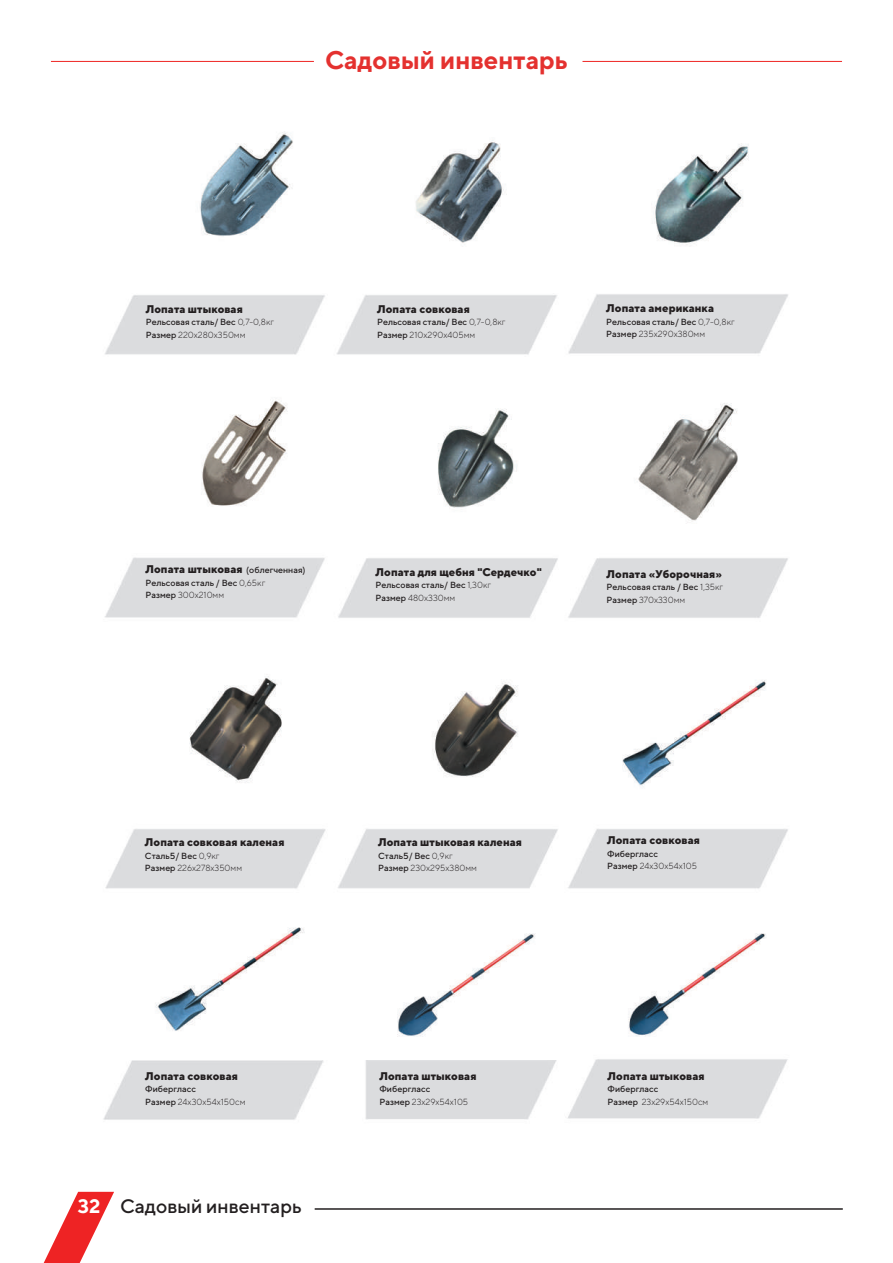
<style>
.page{position:relative;width:893px;height:1263px;background:#fff}
.page>*{position:absolute;margin:0;border:0;box-sizing:border-box;transform-origin:0 0}
.t1{font:700 25.5px "TT Norms";color:#e4312f}
.t2{font:500 19.5px "TT Norms";color:#231f20}
.t3{font:800 11.1px "TT Norms";color:#231f20}
.t4{font:500 8.85px/12.3px "TT Norms";color:#231f20}
.t5{font:300 8.85px/12.3px "TT Norms";color:#231f20}
.s1{font-weight:300}
.s2{font-weight:500;font-size:8.85px}
.s3{font-weight:500}
.s4{font-weight:700;color:#fff}
</style>
<div class="page">
<hr style="left:315px;top:1208px;width:528px;height:2px;background:#231f20">
<svg style="left:43px;top:1192px;width:71px;height:71px"></svg>
<img style="left:51px;top:60px;width:791px;height:1060px">
<hr style="left:51px;top:61px;width:263px;height:1px;background:#ee2523">
<hr style="left:582px;top:61px;width:260px;height:1px;background:#ee2523">
<h1 class="t1" style="left:325px;top:44px;width:244px">Садовый инвентарь</h1>
<p class="t3" style="left:146px;top:302px;width:99px">Лопата штыковая</p>
<p class="t4" style="left:146px;top:316px;width:130px">Рельсовая сталь/ Вес <span class="s1">0,7-0,8кг<br></span>Размер <span class="s1">220х280х350мм</span></p>
<p class="t3" style="left:377px;top:302px;width:94px">Лопата совковая</p>
<p class="t4" style="left:377px;top:316px;width:130px">Рельсовая сталь/ Вес <span class="s1">0,7-0,8кг<br></span>Размер <span class="s1">210х290х405мм</span></p>
<p class="t3" style="left:606px;top:301px;width:109px">Лопата американка</p>
<p class="t4" style="left:606px;top:315px;width:130px">Рельсовая сталь/ Вес <span class="s1">0,7-0,8кг<br></span>Размер <span class="s1">235х290х380мм</span></p>
<p class="t3" style="left:146px;top:562px;width:162px">Лопата штыковая <span class="s2">(облегченная)</span></p>
<p class="t4" style="left:146px;top:576px;width:121px">Рельсовая сталь / Вес <span class="s1">0,65кг<br></span>Размер <span class="s1">300х210мм</span></p>
<p class="t3" style="left:376px;top:565px;width:168px">Лопата для щебня "Cердечко"</p>
<p class="t4" style="left:376px;top:579px;width:117px">Рельсовая сталь/ Вес <span class="s1">1,30кг<br></span>Размер <span class="s1">480х330мм</span></p>
<p class="t3" style="left:607px;top:567px;width:117px">Лопата «Уборочная»</p>
<p class="t4" style="left:607px;top:581px;width:118px">Рельсовая сталь / Вес <span class="s1">1,35кг<br></span>Размер <span class="s1">370х330мм</span></p>
<p class="t3" style="left:145px;top:835px;width:141px">Лопата совковая каленая</p>
<p class="t5" style="left:145px;top:849px;width:99px"><span class="s3">Сталь5/ Вес</span> 0,9кг<br><span class="s3">Размер</span> 226х278х350мм</p>
<p class="t3" style="left:378px;top:835px;width:146px">Лопата штыковая каленая</p>
<p class="t5" style="left:378px;top:849px;width:101px"><span class="s3">Сталь5/ Вес</span> 0,9кг<br><span class="s3">Размер</span> 230х295х380мм</p>
<p class="t3" style="left:145px;top:1069px;width:94px">Лопата совковая</p>
<p class="t4" style="left:145px;top:1083px;width:102px">Фибергласс<br>Размер <span class="s1">24х30х54х150см</span></p>
<h2 class="t2" style="left:78px;top:1194px;width:226px"><span class="s4">32</span> Садовый инвентарь</h2>
<p class="t3" style="left:379px;top:1069px;width:99px">Лопата штыковая</p>
<p class="t4" style="left:379px;top:1083px;width:90px">Фибергласс<br>Размер <span class="s1">23х29х54х105</span></p>
<p class="t3" style="left:607px;top:833px;width:94px">Лопата совковая</p>
<p class="t4" style="left:607px;top:847px;width:91px">Фибергласс<br>Размер <span class="s1">24х30х54х105</span></p>
<p class="t3" style="left:608px;top:1069px;width:99px">Лопата штыковая</p>
<p class="t4" style="left:608px;top:1083px;width:102px">Фибергласс<br>Размер <span class="s1">23х29х54х150см</span></p>
</div>
